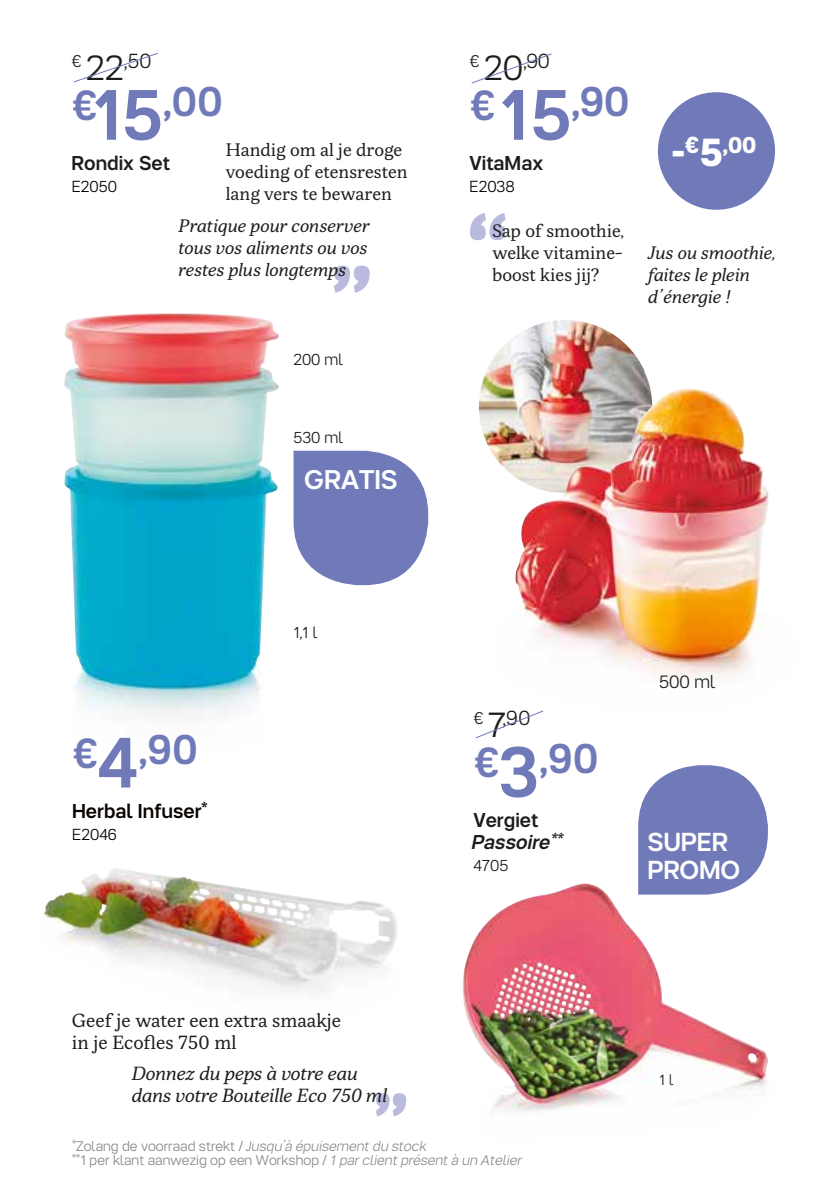
<style>
.page{position:relative;width:840px;height:1191px;background:#fff}
.page>*{position:absolute;margin:0;border:0;box-sizing:border-box;transform-origin:0 0}
.t1{font:500 42px "Tupper PRO";letter-spacing:.01em;color:#707ab9}
.t2{font:500 27px "Tupper PRO";color:#fff}
.t3{font:500 26px/28.6px "Tupper PRO";letter-spacing:-.01em;color:#fff}
.t4{font:700 23px "Tupper PRO";color:#fff}
.t5{font:300 20.6px "Tupper PRO";color:#1d1d1b}
.t6{font:500 20px "Tupper PRO";color:#1d1d1b}
.t7{font:500 20px "Tupper PRO";color:#090400}
.t8{font:500 20px "Tupper PR Oitalic";color:#1d1d1b}
.t9{font:italic 19px/22px "Tupper Serif";color:#1d1d1b}
.t10{font:19px/22px "Tupper Serif";color:#1d1d1b}
.t11{font:italic 18px/22px "Tupper Serif";letter-spacing:.005em;color:#1d1d1b}
.t12{font:18px/22px "Tupper Serif";color:#1d1d1b}
.t13{font:300 18px "Tupper PRO";color:#1d1d1b}
.t14{font:300 16px "Tupper PRO";color:#1d1d1b}
.t15{font:300 16px "Tupper PRO";color:#090400}
.t16{font:300 15px "Tupper PRO";color:#1d1d1b}
.t17{font:300 14px/14px "Tupper PRO";color:#878787}
.s1{font-size:16.8px}
.s2{font-size:35.4px}
.s3{font-size:72px}
.s4{font-size:39.6px}
.s5{font-style:italic}
</style>
<div class="page">
<img style="left:44px;top:868px;width:353px;height:125px">
<svg style="left:73px;top:53px;width:85px;height:30px"></svg>
<img style="left:64px;top:313px;width:215px;height:403px">
<svg style="left:293px;top:451px;width:135px;height:134px;background:#838cc2"></svg>
<svg style="left:334px;top:265px;width:35px;height:28px"></svg>
<img style="left:478px;top:320px;width:173px;height:173px;border-radius:87px">
<svg style="left:471px;top:53px;width:81px;height:31px"></svg>
<img style="left:492px;top:388px;width:277px;height:289px">
<div style="left:657px;top:92px;width:117px;height:118px;background:#707ab9;border-radius:50%"></div>
<svg style="left:470px;top:213px;width:35px;height:27px"></svg>
<svg style="left:475px;top:710px;width:69px;height:29px"></svg>
<img style="left:462px;top:883px;width:307px;height:228px">
<svg style="left:637px;top:765px;width:130px;height:129px;background:#848cc2"></svg>
<svg style="left:376px;top:1093px;width:30px;height:23px"></svg>
<h3 class="t5" style="left:72px;top:44px;width:81px"><span class="s1">€</span> <span class="s2">22</span>,50</h3>
<h1 class="t1" style="left:72px;top:67px;width:152px">€<span class="s3">15</span>,00</h1>
<h3 class="t6" style="left:72px;top:147px;width:100px">Rondix Set</h3>
<p class="t15" style="left:72px;top:174px;width:47px">E2050</p>
<p class="t12" style="left:226px;top:139px;width:183px">Handig om al je droge voeding of etensresten lang vers te bewaren</p>
<p class="t11" style="left:178px;top:215px;width:193px">Pratique pour conserver tous vos aliments ou vos restes plus longtemps</p>
<p class="t14" style="left:293px;top:347px;width:51px">200 ml</p>
<p class="t14" style="left:293px;top:424px;width:51px">530 ml</p>
<h2 class="t2" style="left:304px;top:458px;width:95px">GRATIS</h2>
<p class="t14" style="left:293px;top:620px;width:25px">1,1 l</p>
<h3 class="t5" style="left:469px;top:44px;width:82px"><span class="s1">€</span> <span class="s2">20</span>,90</h3>
<h1 class="t1" style="left:469px;top:67px;width:161px">€<span class="s3">15</span>,90</h1>
<h3 class="t6" style="left:469px;top:147px;width:75px">VitaMax</h3>
<p class="t15" style="left:469px;top:174px;width:47px">E2038</p>
<p class="t12" style="left:492px;top:220px;width:133px;text-align:justify">Sap of smoothie, welke vitamine&shy;boost kies jij?</p>
<h3 class="t4" style="left:671px;top:126px;width:86px"><span class="s4">-</span>€<span class="s4">5</span>,00</h3>
<p class="t11" style="left:647px;top:242px;width:129px">Jus ou smoothie, faites le plein d’énergie !</p>
<p class="t13" style="left:658px;top:667px;width:58px">500 ml</p>
<h3 class="t5" style="left:473px;top:701px;width:58px"><span class="s1">€</span> <span class="s2">7</span>,90</h3>
<h1 class="t1" style="left:72px;top:715px;width:127px">€<span class="s3">4</span>,90</h1>
<h3 class="t7" style="left:72px;top:795px;width:137px">Herbal Infuser*</h3>
<p class="t15" style="left:72px;top:821px;width:46px">E2046</p>
<h3 class="t3" style="left:647px;top:825px;width:94px">SUPER<br>PROMO</h3>
<h1 class="t1" style="left:473px;top:724px;width:126px">€<span class="s3">3</span>,90</h1>
<h3 class="t6" style="left:473px;top:804px;width:66px">Vergiet</h3>
<h3 class="t8" style="left:473px;top:826px;width:92px">Passoire**</h3>
<p class="t14" style="left:473px;top:852px;width:37px">4705</p>
<h3 class="t10" style="left:72px;top:1010px;width:270px">Geef je water een extra smaakje in je Ecofles 750 ml</h3>
<h3 class="t9" style="left:132px;top:1062px;width:256px">Donnez du peps à votre eau dans votre Bouteille Eco 750 ml</h3>
<p class="t17" style="left:72px;top:1138px;width:451px">*Zolang de voorraad strekt / <span class="s5">Jusqu’à épuisement du stock<br></span>**1 per klant aanwezig op een Workshop / <span class="s5">1 par client présent à un Atelier</span></p>
<p class="t16" style="left:658px;top:1067px;width:16px">1 l</p>
</div>
